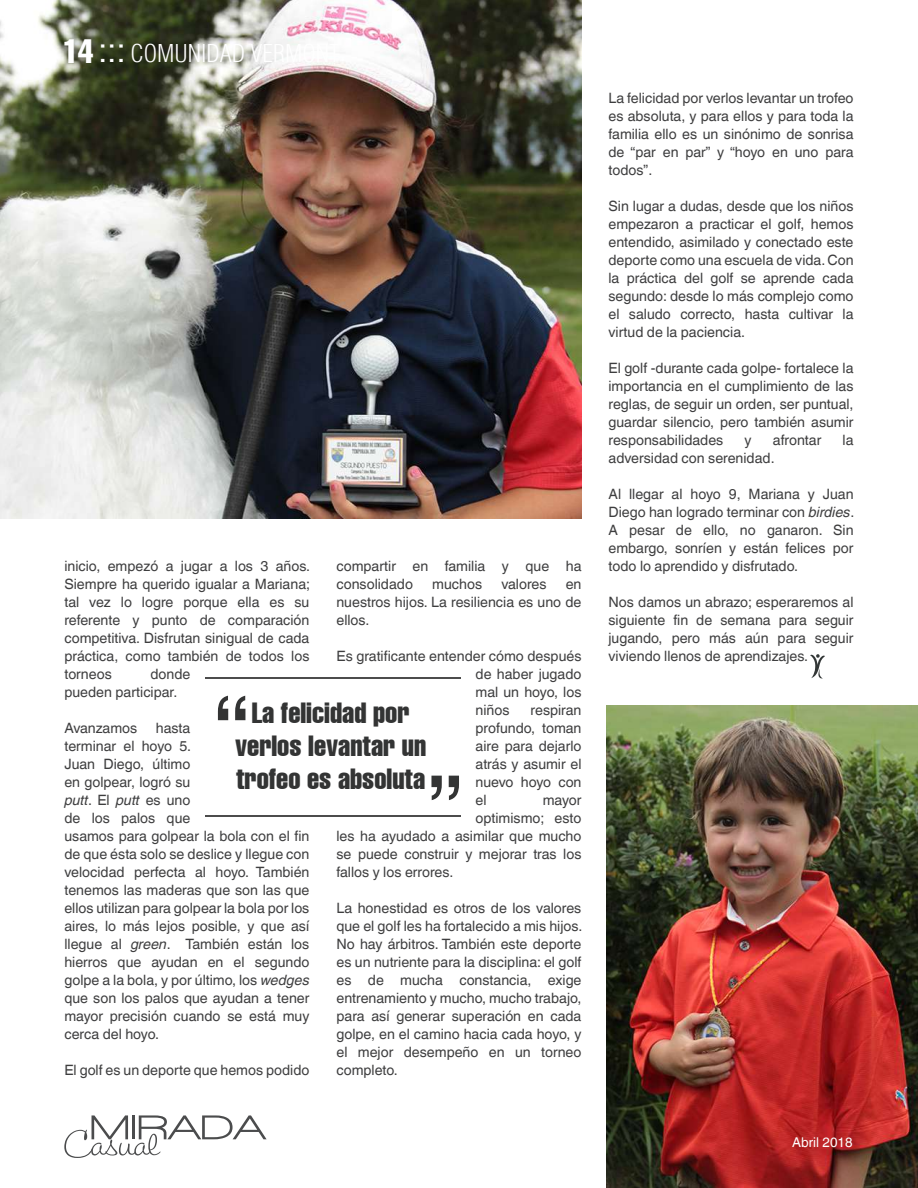
<style>
.page{position:relative;width:918px;height:1188px;background:#fff}
.page>*{position:absolute;margin:0;border:0;box-sizing:border-box;transform-origin:0 0}
.t1{font:extra-condensed 28.5px/33px "Helvetica";color:#333434;text-align:center}
.t2{font:300 condensed 24px "Helvetica";color:#fff}
.t3{font:14.25px/18px "Helvetica World";color:#3e3e3f;text-align:justify}
.t4{font:13.5px "Helvetica World";color:#fff}
.s1{font-weight:400;font-stretch:extra-condensed;font-size:33px}
.s2{font-weight:400;font-stretch:normal;font-size:33px}
.s3{font-style:italic}
</style>
<div class="page">
<img style="left:606px;top:705px;width:312px;height:483px">
<img style="left:0;top:0;width:582px;height:518px">
<hr style="left:205px;top:815px;width:256px;height:2px;background:#4c4c4c">
<hr style="left:205px;top:677px;width:256px;height:2px;background:#4c4c4c">
<svg style="left:218px;top:696px;width:27px;height:24px"></svg>
<svg style="left:431px;top:776px;width:28px;height:24px"></svg>
<svg style="left:810px;top:654px;width:15px;height:25px"></svg>
<svg style="left:64px;top:1115px;width:203px;height:43px"></svg>
<h2 class="t2" style="left:63px;top:38px;width:278px"><span class="s1">14</span> <span class="s2">:::</span> COMUNIDAD VERMONT</h2>
<p class="t3" style="left:64px;top:557px;width:247px">inicio, empezó a jugar a los 3 años.<br>Siempre ha querido igualar a Mariana; tal vez lo logre porque ella es su referente y punto de comparación competitiva. Disfrutan sinigual de cada práctica, como también de todos los torneos</p>
<p class="t3" style="left:336px;top:557px;width:247px">compartir en familia y que ha consolidado</p>
<p class="t3" style="left:432px;top:575px;width:51px">muchos</p>
<p class="t3" style="left:501px;top:575px;width:47px">valores</p>
<p class="t3" style="left:336px;top:575px;width:247px;text-indent:229px">en nuestros hijos. La resiliencia es uno de ellos.</p>
<p class="t3" style="left:476px;top:647px;width:107px;text-indent:-139px">Es gratificante entender cómo después de haber jugado mal un hoyo, los niños</p>
<p class="t3" style="left:64px;top:665px;width:128px;text-indent:86px">donde pueden participar.</p>
<p class="t3" style="left:64px;top:719px;width:74px">Avanzamos</p>
<h1 class="t1" style="left:235px;top:696px;width:193px">La felicidad por verlos levantar un trofeo es absoluta</h1>
<p class="t3" style="left:476px;top:701px;width:107px;text-indent:55px">respiran profundo, toman aire para dejarlo atrás y asumir el nuevo hoyo con el</p>
<p class="t3" style="left:64px;top:719px;width:247px;text-align:left;text-indent:91px">hasta<br>terminar el hoyo 5.<br>Juan Diego, último<br>en golpear, logró su<br><span class="s3">putt</span>. El <span class="s3">putt</span> es uno<br>de los palos que<br>usamos para golpear la bola con el fin de que ésta solo se deslice y llegue con velocidad perfecta al hoyo. También tenemos las maderas que son las que ellos utilizan para golpear la bola por los aires, lo más lejos posible, y que así llegue al <span class="s3">green</span>. También están los hierros que ayudan en el segundo golpe a la bola, y por último, los <span class="s3">wedges </span>que son los palos que ayudan a tener mayor precisión cuando se está muy cerca del hoyo.</p>
<p class="t3" style="left:64px;top:1061px;width:247px">El golf es un deporte que hemos podido</p>
<p class="t3" style="left:543px;top:791px;width:40px">mayor</p>
<p class="t3" style="left:476px;top:809px;width:107px">optimismo; esto</p>
<p class="t3" style="left:336px;top:827px;width:247px">les ha ayudado a asimilar que mucho</p>
<p class="t3" style="left:336px;top:845px;width:247px">se puede construir y mejorar tras los</p>
<p class="t3" style="left:336px;top:863px;width:118px">fallos y los errores.</p>
<p class="t3" style="left:336px;top:899px;width:247px">La honestidad es otros de los valores que el golf les ha fortalecido a mis hijos.<br>No hay árbitros. También este deporte es un nutriente para la disciplina: el golf es de mucha constancia, exige entrenamiento y mucho, mucho trabajo, para así generar superación en cada golpe, en el camino hacia cada hoyo, y el mejor desempeño en un torneo completo.</p>
<p class="t3" style="left:609px;top:89px;width:247px">La felicidad por verlos levantar un trofeo es absoluta, y para ellos y para toda la familia ello es un sinónimo de sonrisa de “par en par” y “hoyo en uno para todos”.</p>
<p class="t3" style="left:609px;top:197px;width:247px">Sin lugar a dudas, desde que los niños empezaron a practicar el golf, hemos entendido, asimilado y conectado este deporte como una escuela de vida. Con la práctica del golf se aprende cada segundo: desde lo más complejo como el saludo correcto, hasta cultivar la virtud de la paciencia.</p>
<p class="t3" style="left:609px;top:359px;width:247px">El golf -durante cada golpe- fortalece la importancia en el cumplimiento de las reglas, de seguir un orden, ser puntual, guardar silencio, pero también asumir responsabilidades</p>
<p class="t3" style="left:745px;top:431px;width:9px">y</p>
<p class="t3" style="left:773px;top:431px;width:50px">afrontar</p>
<p class="t3" style="left:843px;top:431px;width:12px">la</p>
<p class="t3" style="left:609px;top:449px;width:168px">adversidad con serenidad.</p>
<p class="t3" style="left:609px;top:485px;width:247px">Al llegar al hoyo 9, Mariana y Juan Diego han logrado terminar con <span class="s3">birdies</span>.<br>A pesar de ello, no ganaron. Sin embargo, sonríen y están felices por todo lo aprendido y disfrutado.</p>
<p class="t3" style="left:609px;top:593px;width:247px">Nos damos un abrazo; esperaremos al siguiente fin de semana para seguir jugando, pero más aún para seguir viviendo llenos de aprendizajes.</p>
<p class="t4" style="left:792px;top:1135px;width:62px">Abril 2018</p>
</div>
